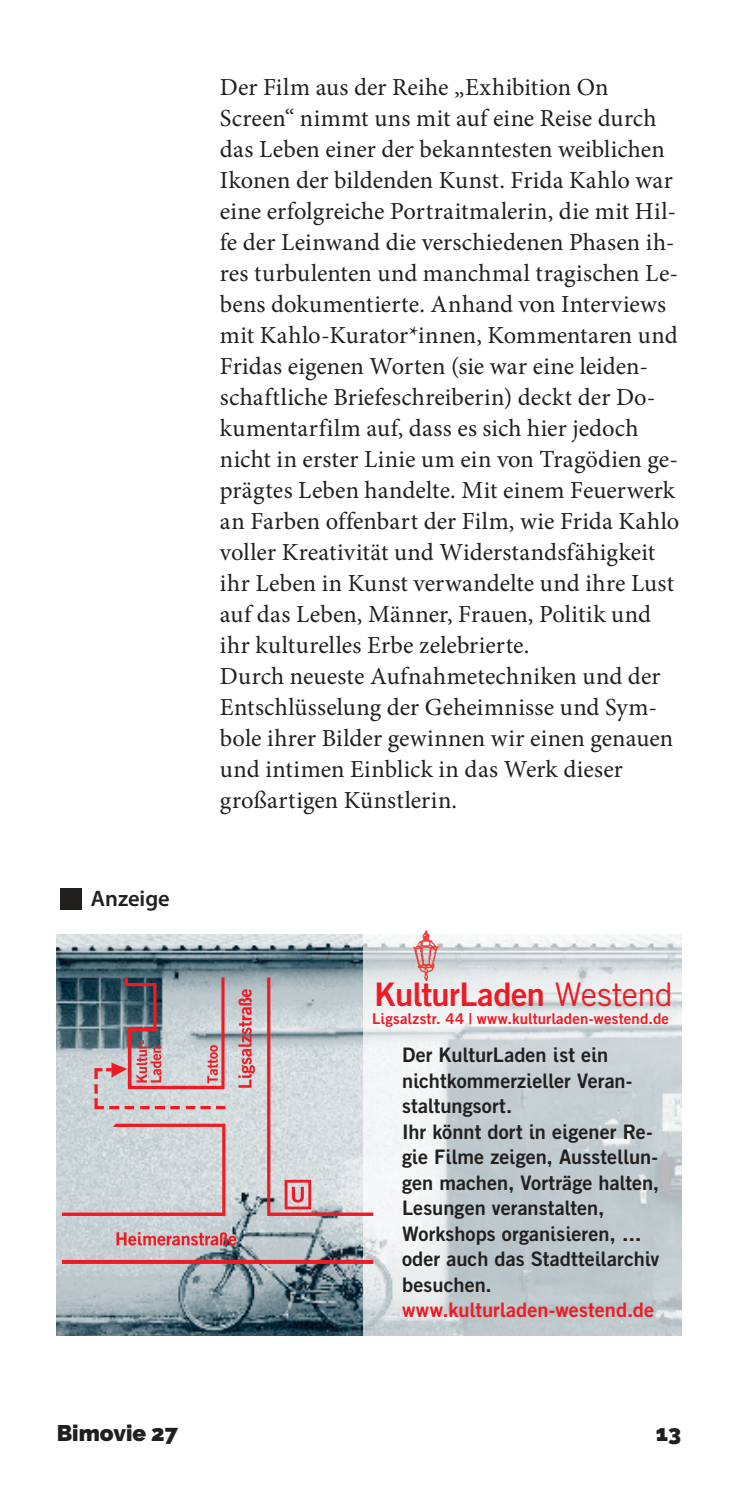
<style>
.page{position:relative;width:745px;height:1489px;background:#fff}
.page>*{position:absolute;margin:0;border:0;box-sizing:border-box;transform-origin:0 0}
.t1{font:700 32.5px "Silber";letter-spacing:-.02em;color:#ed1c24}
.t2{font:24.5px/31px "Minion Pro";letter-spacing:.005em;color:#221f1f}
.t3{font:900 22.5px "Raleway";color:#221f1f}
.t4{font:600 22.5px "Myriad Pro";color:#221f1f}
.t5{font:700 20px/25.5px "Silber";color:#221f1f}
.t6{font:700 20px "Silber";color:#ed1c24}
.t7{font:15px "Silber Bold Alternate";letter-spacing:.015em;color:#ed1c24}
.s1{font-weight:400}
</style>
<div class="page">
<div style="left:60px;top:888px;width:21px;height:21px;background:#221f1f"></div>
<img style="left:362px;top:934px;width:318px;height:401px">
<svg style="left:57px;top:934px;width:305px;height:401px;background:#94a2a9"></svg>
<svg style="left:62px;top:1123px;width:163px;height:92px;background:#cfc9cd"></svg>
<svg style="left:62px;top:1259px;width:311px;height:4px"></svg>
<svg style="left:116px;top:1232px;width:120px;height:13px;background:#d48187"></svg>
<svg style="left:238px;top:989px;width:17px;height:98px;background:#d29196"></svg>
<svg style="left:94px;top:977px;width:131px;height:132px;background:#a99ca2"></svg>
<svg style="left:267px;top:977px;width:106px;height:238px;background:#d2cdd0"></svg>
<img style="left:413px;top:930px;width:24px;height:50px">
<p class="t4" style="left:91px;top:890px;width:80px">Anzeige</p>
<p class="t2" style="left:220px;top:73px;width:460px">Der Film aus der Reihe „Exhibition On Screen“ nimmt uns mit auf eine Reise durch das Leben einer der bekanntesten weiblichen Ikonen der bildenden Kunst. Frida Kahlo war eine erfolgreiche Portraitmalerin, die mit Hil&shy;fe der Leinwand die verschiedenen Phasen ih&shy;res turbulenten und manchmal tragischen Le&shy;bens dokumentierte. Anhand von Interviews mit Kahlo-Kurator*innen, Kommentaren und Fridas eigenen Worten (sie war eine leiden&shy;schaftliche Briefeschreiberin) deckt der Do&shy;kumentarfilm auf, dass es sich hier jedoch nicht in erster Linie um ein von Tragödien ge&shy;prägtes Leben handelte. Mit einem Feuerwerk an Farben offenbart der Film, wie Frida Kahlo voller Kreativität und Widerstandsfähigkeit ihr Leben in Kunst verwandelte und ihre Lust auf das Leben, Männer, Frauen, Politik und ihr kulturelles Erbe zelebrierte.<br>Durch neueste Aufnahmetechniken und der Entschlüsselung der Geheimnisse und Sym&shy;bole ihrer Bilder gewinnen wir einen genauen und intimen Einblick in das Werk dieser großartigen Künstlerin.</p>
<h1 class="t1" style="left:374px;top:981px;width:299px">KulturLaden <span class="s1">Westend</span></h1>
<p class="t7" style="left:372px;top:1012px;width:298px">Ligsalzstr. 44 | www.kulturladen-westend.de</p>
<p class="t5" style="left:402px;top:1043px;width:259px">Der KulturLaden ist ein nichtkommerzieller Veran&shy;staltungsort.<br>Ihr könnt dort in eigener Re&shy;gie Filme zeigen, Ausstellun&shy;gen machen, Vorträge halten,<br>Lesungen veranstalten,<br>Workshops organisieren, … oder auch das Stadtteilarchiv besuchen.</p>
<p class="t6" style="left:402px;top:1302px;width:253px">www.kulturladen-westend.de</p>
<p class="t3" style="left:57px;top:1424px;width:123px">Bimovie 27</p>
<p class="t3" style="left:655px;top:1424px;width:27px">13</p>
</div>
